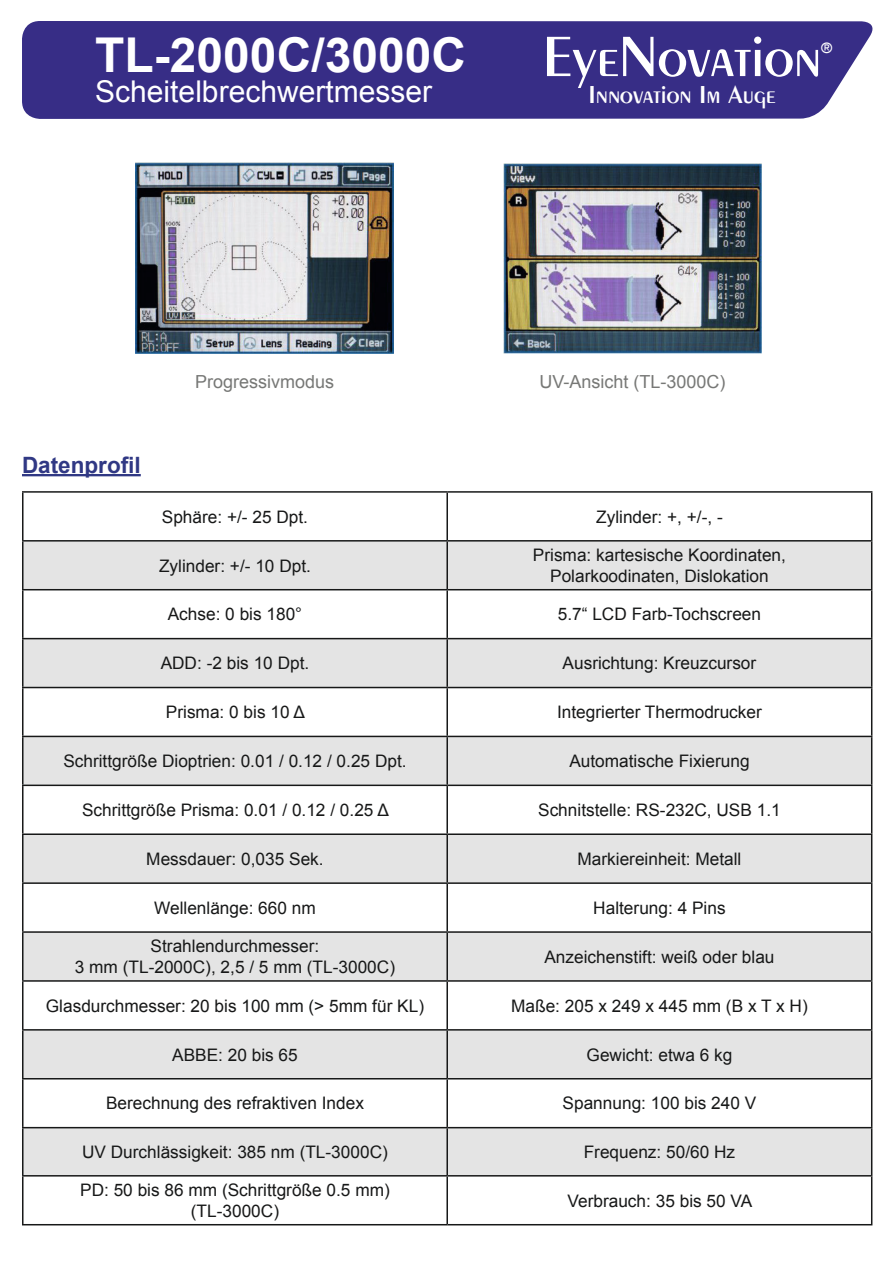
<style>
.page{position:relative;width:893px;height:1263px;background:#fff}
.page>*{position:absolute;margin:0;border:0;box-sizing:border-box;transform-origin:0 0}
.t1{font:60.6px "Penguin Plain";color:#fff}
.t2{font:700 48px "Arial";color:#fff}
.t3{font:30px "Arial";color:#fff}
.t4{font:26.55px "Penguin Plain";color:#fff}
.t5{font:700 22.5px "Arial";color:#303884}
.t6{font:18px "Arial";color:#777876}
.t7{font:17.25px/20.7px "Arial";color:#171818;text-align:center}
.t8{font:15.75px "Penguin Plain";color:#fff}
</style>
<div class="page">
<div style="left:22px;top:21px;width:851px;height:98px;background:#372d86"></div>
<hr style="left:22px;top:474px;width:119px;height:2px;background:#303884">
<svg style="left:24px;top:542px;width:847px;height:633px;fill:#e4e4e4"></svg>
<hr style="left:22px;top:491px;width:425px;height:2px;background:#171818">
<hr style="left:22px;top:493px;width:2px;height:47px;background:#171818">
<hr style="left:447px;top:491px;width:425px;height:2px;background:#171818">
<hr style="left:446px;top:493px;width:2px;height:47px;background:#171818">
<hr style="left:871px;top:493px;width:1px;height:47px;background:#171818">
<hr style="left:22px;top:540px;width:425px;height:2px;background:#171818">
<hr style="left:22px;top:542px;width:2px;height:47px;background:#171818">
<hr style="left:447px;top:540px;width:425px;height:2px;background:#171818">
<hr style="left:446px;top:542px;width:2px;height:47px;background:#171818">
<hr style="left:871px;top:542px;width:1px;height:47px;background:#171818">
<hr style="left:22px;top:589px;width:425px;height:1px;background:#171818">
<hr style="left:22px;top:590px;width:2px;height:48px;background:#171818">
<hr style="left:447px;top:589px;width:425px;height:1px;background:#171818">
<hr style="left:446px;top:590px;width:2px;height:48px;background:#171818">
<hr style="left:871px;top:590px;width:1px;height:48px;background:#171818">
<hr style="left:22px;top:638px;width:425px;height:1px;background:#171818">
<hr style="left:22px;top:639px;width:2px;height:48px;background:#171818">
<hr style="left:447px;top:638px;width:425px;height:1px;background:#171818">
<hr style="left:446px;top:639px;width:2px;height:48px;background:#171818">
<hr style="left:871px;top:639px;width:1px;height:48px;background:#171818">
<hr style="left:22px;top:687px;width:425px;height:1px;background:#171818">
<hr style="left:22px;top:688px;width:2px;height:48px;background:#171818">
<hr style="left:447px;top:687px;width:425px;height:1px;background:#171818">
<hr style="left:446px;top:688px;width:2px;height:48px;background:#171818">
<hr style="left:871px;top:688px;width:1px;height:48px;background:#171818">
<hr style="left:22px;top:736px;width:425px;height:1px;background:#171818">
<hr style="left:22px;top:737px;width:2px;height:47px;background:#171818">
<hr style="left:447px;top:736px;width:425px;height:1px;background:#171818">
<hr style="left:446px;top:737px;width:2px;height:47px;background:#171818">
<hr style="left:871px;top:737px;width:1px;height:47px;background:#171818">
<hr style="left:22px;top:784px;width:425px;height:2px;background:#171818">
<hr style="left:22px;top:786px;width:2px;height:47px;background:#171818">
<hr style="left:447px;top:784px;width:425px;height:2px;background:#171818">
<hr style="left:446px;top:786px;width:2px;height:47px;background:#171818">
<hr style="left:871px;top:786px;width:1px;height:47px;background:#171818">
<hr style="left:22px;top:833px;width:425px;height:2px;background:#171818">
<hr style="left:22px;top:835px;width:2px;height:47px;background:#171818">
<hr style="left:447px;top:833px;width:425px;height:2px;background:#171818">
<hr style="left:446px;top:835px;width:2px;height:47px;background:#171818">
<hr style="left:871px;top:835px;width:1px;height:47px;background:#171818">
<hr style="left:22px;top:882px;width:425px;height:2px;background:#171818">
<hr style="left:22px;top:884px;width:2px;height:47px;background:#171818">
<hr style="left:447px;top:882px;width:425px;height:2px;background:#171818">
<hr style="left:446px;top:884px;width:2px;height:47px;background:#171818">
<hr style="left:871px;top:884px;width:1px;height:47px;background:#171818">
<hr style="left:22px;top:931px;width:425px;height:2px;background:#171818">
<hr style="left:22px;top:933px;width:2px;height:47px;background:#171818">
<hr style="left:447px;top:931px;width:425px;height:2px;background:#171818">
<hr style="left:446px;top:933px;width:2px;height:47px;background:#171818">
<hr style="left:871px;top:933px;width:1px;height:47px;background:#171818">
<hr style="left:22px;top:980px;width:425px;height:2px;background:#171818">
<hr style="left:22px;top:982px;width:2px;height:47px;background:#171818">
<hr style="left:447px;top:980px;width:425px;height:2px;background:#171818">
<hr style="left:446px;top:982px;width:2px;height:47px;background:#171818">
<hr style="left:871px;top:982px;width:1px;height:47px;background:#171818">
<hr style="left:22px;top:1029px;width:425px;height:1px;background:#171818">
<hr style="left:22px;top:1030px;width:2px;height:48px;background:#171818">
<hr style="left:447px;top:1029px;width:425px;height:1px;background:#171818">
<hr style="left:446px;top:1030px;width:2px;height:48px;background:#171818">
<hr style="left:871px;top:1030px;width:1px;height:48px;background:#171818">
<hr style="left:22px;top:1078px;width:425px;height:1px;background:#171818">
<hr style="left:22px;top:1079px;width:2px;height:48px;background:#171818">
<hr style="left:447px;top:1078px;width:425px;height:1px;background:#171818">
<hr style="left:446px;top:1079px;width:2px;height:48px;background:#171818">
<hr style="left:871px;top:1079px;width:1px;height:48px;background:#171818">
<hr style="left:22px;top:1127px;width:425px;height:1px;background:#171818">
<hr style="left:22px;top:1128px;width:2px;height:47px;background:#171818">
<hr style="left:447px;top:1127px;width:425px;height:1px;background:#171818">
<hr style="left:446px;top:1128px;width:2px;height:47px;background:#171818">
<hr style="left:871px;top:1128px;width:1px;height:47px;background:#171818">
<hr style="left:22px;top:1175px;width:425px;height:1px;background:#171818">
<hr style="left:22px;top:1176px;width:2px;height:48px;background:#171818">
<hr style="left:447px;top:1175px;width:425px;height:1px;background:#171818">
<hr style="left:446px;top:1176px;width:2px;height:48px;background:#171818">
<hr style="left:871px;top:1176px;width:1px;height:48px;background:#171818">
<hr style="left:22px;top:1224px;width:425px;height:1px;background:#171818">
<hr style="left:447px;top:1224px;width:425px;height:1px;background:#171818">
<img style="left:136px;top:163px;width:257px;height:191px">
<img style="left:504px;top:163px;width:257px;height:191px">
<p class="t2" style="left:95px;top:24px;width:372px">TL-2000C/3000C</p>
<p class="t3" style="left:95px;top:72px;width:338px">Scheitelbrechwertmesser</p>
<p class="t1" style="left:542px;top:20px;width:281px">EyeNovation</p>
<p class="t4" style="left:588px;top:78px;width:189px">Innovation Im Auge</p>
<p class="t8" style="left:820px;top:38px;width:14px">®</p>
<p class="t5" style="left:22px;top:450px;width:120px">Datenprofil</p>
<p class="t6" style="left:195px;top:370px;width:141px">Progressivmodus</p>
<p class="t6" style="left:539px;top:370px;width:188px">UV-Ansicht (TL-3000C)</p>
<p class="t7" style="left:162px;top:506px;width:148px">Sphäre: +/- 25 Dpt.</p>
<p class="t7" style="left:596px;top:506px;width:128px">Zylinder: +, +/-, -</p>
<p class="t7" style="left:159px;top:555px;width:153px">Zylinder: +/- 10 Dpt.</p>
<p class="t7" style="left:533px;top:545px;width:255px">Prisma: kartesische Koordinaten,<br>Polarkoodinaten, Dislokation</p>
<p class="t7" style="left:168px;top:604px;width:136px">Achse: 0 bis 180°</p>
<p class="t7" style="left:558px;top:604px;width:205px">5.7“ LCD Farb-Tochscreen</p>
<p class="t7" style="left:161px;top:653px;width:150px">ADD: -2 bis 10 Dpt.</p>
<p class="t7" style="left:563px;top:653px;width:195px">Ausrichtung: Kreuzcursor</p>
<p class="t7" style="left:166px;top:702px;width:141px">Prisma: 0 bis 10 Δ</p>
<p class="t7" style="left:557px;top:702px;width:206px">Integrierter Thermodrucker</p>
<p class="t7" style="left:63px;top:751px;width:345px">Schrittgröße Dioptrien: 0.01 / 0.12 / 0.25 Dpt.</p>
<p class="t7" style="left:569px;top:751px;width:182px">Automatische Fixierung</p>
<p class="t7" style="left:82px;top:800px;width:308px">Schrittgröße Prisma: 0.01 / 0.12 / 0.25 Δ</p>
<p class="t7" style="left:538px;top:800px;width:244px">Schnitstelle: RS-232C, USB 1.1</p>
<p class="t7" style="left:146px;top:849px;width:179px">Messdauer: 0,035 Sek.</p>
<p class="t7" style="left:577px;top:849px;width:165px">Markiereinheit: Metall</p>
<p class="t7" style="left:154px;top:898px;width:163px">Wellenlänge: 660 nm</p>
<p class="t7" style="left:593px;top:898px;width:134px">Halterung: 4 Pins</p>
<p class="t7" style="left:151px;top:936px;width:170px">Strahlendurchmesser:</p>
<p class="t7" style="left:75px;top:957px;width:322px">3 mm (TL-2000C), 2,5 / 5 mm (TL-3000C)</p>
<p class="t7" style="left:544px;top:946px;width:232px">Anzeichenstift: weiß oder blau</p>
<p class="t7" style="left:46px;top:995px;width:380px">Glasdurchmesser: 20 bis 100 mm (&gt; 5mm für KL)</p>
<p class="t7" style="left:511px;top:995px;width:298px">Maße: 205 x 249 x 445 mm (B x T x H)</p>
<p class="t7" style="left:172px;top:1044px;width:127px">ABBE: 20 bis 65</p>
<p class="t7" style="left:587px;top:1044px;width:147px">Gewicht: etwa 6 kg</p>
<p class="t7" style="left:106px;top:1093px;width:259px">Berechnung des refraktiven Index</p>
<p class="t7" style="left:563px;top:1093px;width:195px">Spannung: 100 bis 240 V</p>
<p class="t7" style="left:82px;top:1142px;width:307px">UV Durchlässigkeit: 385 nm (TL-3000C)</p>
<p class="t7" style="left:584px;top:1142px;width:153px">Frequenz: 50/60 Hz</p>
<p class="t7" style="left:80px;top:1180px;width:311px">PD: 50 bis 86 mm (Schrittgröße 0.5 mm) (TL-3000C)</p>
<p class="t7" style="left:568px;top:1190px;width:186px">Verbrauch: 35 bis 50 VA</p>
</div>
